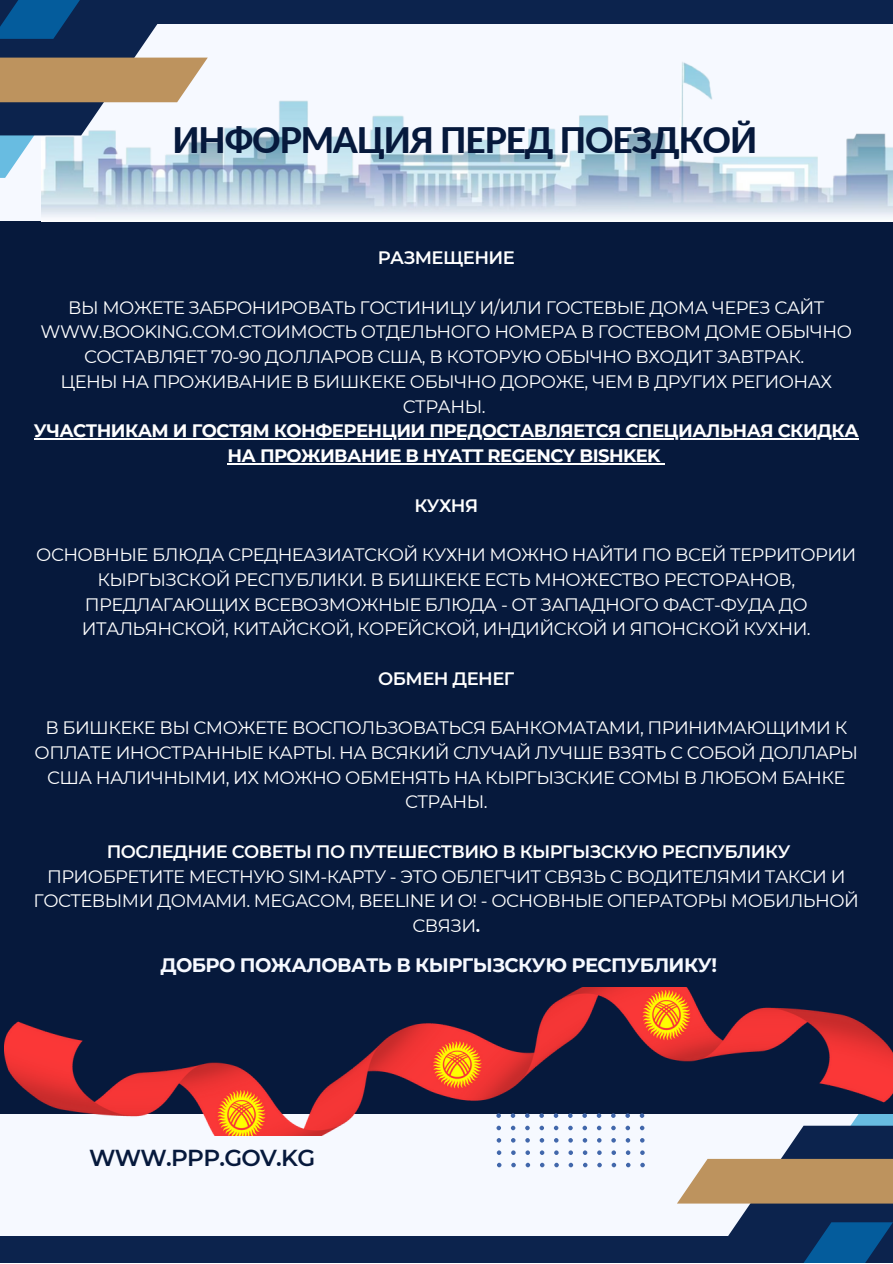
<style>
.page{position:relative;width:893px;height:1264px;background:#fff}
.page>*{position:absolute;margin:0;border:0;box-sizing:border-box;transform-origin:0 0}
.t1{font:800 35.1px "Lato";letter-spacing:-.03em;color:#06193c}
.t2{font:600 23.1px "Montserrat";letter-spacing:-.03em;color:#06193c}
.t3{font:700 19.5px "Montserrat";letter-spacing:-.03em;color:#f6f9ff}
.t4{font:18px/24.8px "Montserrat";letter-spacing:-.03em;color:#fff;text-align:center}
.t5{font:700 18px/24.8px "Montserrat";letter-spacing:-.03em;color:#fff;text-align:center}
.t6{font:600 18px "Montserrat";letter-spacing:-.03em;color:#fff}
.s1{font-weight:600}
</style>
<div class="page">
<div style="left:0;top:0;width:892px;height:1262px;background:#f6f9ff"></div>
<svg style="left:0;top:0;width:208px;height:178px"></svg>
<div style="left:139px;top:0;width:753px;height:24px;background:#0c234d"></div>
<svg style="left:677px;top:1135px;width:215px;height:127px"></svg>
<div style="left:0;top:1235px;width:745px;height:27px;background:#0c234d"></div>
<div style="left:0;top:221px;width:892px;height:892px;background:#06193c"></div>
<svg style="left:496px;top:1138px;width:5px;height:4px"></svg>
<svg style="left:496px;top:1150px;width:5px;height:4px"></svg>
<svg style="left:497px;top:1162px;width:4px;height:5px"></svg>
<svg style="left:511px;top:1138px;width:4px;height:4px"></svg>
<svg style="left:525px;top:1138px;width:5px;height:4px"></svg>
<svg style="left:539px;top:1138px;width:5px;height:4px"></svg>
<svg style="left:554px;top:1138px;width:4px;height:4px"></svg>
<svg style="left:568px;top:1138px;width:5px;height:4px"></svg>
<svg style="left:582px;top:1138px;width:5px;height:4px"></svg>
<svg style="left:597px;top:1138px;width:4px;height:4px"></svg>
<svg style="left:611px;top:1138px;width:5px;height:4px"></svg>
<svg style="left:625px;top:1138px;width:5px;height:4px"></svg>
<svg style="left:640px;top:1138px;width:4px;height:4px"></svg>
<svg style="left:511px;top:1150px;width:4px;height:4px"></svg>
<svg style="left:525px;top:1150px;width:5px;height:4px"></svg>
<svg style="left:539px;top:1150px;width:5px;height:4px"></svg>
<svg style="left:554px;top:1150px;width:4px;height:4px"></svg>
<svg style="left:568px;top:1150px;width:5px;height:4px"></svg>
<svg style="left:582px;top:1150px;width:5px;height:4px"></svg>
<svg style="left:597px;top:1150px;width:4px;height:4px"></svg>
<svg style="left:611px;top:1150px;width:5px;height:4px"></svg>
<svg style="left:625px;top:1150px;width:5px;height:4px"></svg>
<svg style="left:640px;top:1150px;width:4px;height:4px"></svg>
<svg style="left:511px;top:1162px;width:4px;height:5px"></svg>
<svg style="left:525px;top:1162px;width:5px;height:5px"></svg>
<svg style="left:540px;top:1162px;width:4px;height:5px"></svg>
<svg style="left:554px;top:1162px;width:4px;height:5px"></svg>
<svg style="left:568px;top:1162px;width:5px;height:5px"></svg>
<svg style="left:583px;top:1162px;width:4px;height:5px"></svg>
<svg style="left:597px;top:1162px;width:4px;height:5px"></svg>
<svg style="left:611px;top:1162px;width:5px;height:5px"></svg>
<svg style="left:626px;top:1162px;width:4px;height:5px"></svg>
<svg style="left:640px;top:1162px;width:4px;height:5px"></svg>
<img style="left:42px;top:61px;width:850px;height:154px">
<hr style="left:34px;top:438px;width:824px;height:1px;background:#fff">
<hr style="left:227px;top:463px;width:433px;height:1px;background:#fff">
<img style="left:4px;top:987px;width:888px;height:148px">
<p class="t1" style="left:172px;top:119px;width:586px">ИНФОРМАЦИЯ ПЕРЕД ПОЕЗДКОЙ</p>
<p class="t6" style="left:378px;top:247px;width:138px">РАЗМЕЩЕНИЕ</p>
<p class="t4" style="left:41px;top:295px;width:813px">ВЫ МОЖЕТЕ ЗАБРОНИРОВАТЬ ГОСТИНИЦУ И/ИЛИ ГОСТЕВЫЕ ДОМА ЧЕРЕЗ САЙТ<br>WWW.BOOKING.COM.СТОИМОСТЬ ОТДЕЛЬНОГО НОМЕРА В ГОСТЕВОМ ДОМЕ ОБЫЧНО<br>СОСТАВЛЯЕТ 70-90 ДОЛЛАРОВ США, В КОТОРУЮ ОБЫЧНО ВХОДИТ ЗАВТРАК.</p>
<p class="t4" style="left:60px;top:369px;width:773px">ЦЕНЫ НА ПРОЖИВАНИЕ В БИШКЕКЕ ОБЫЧНО ДОРОЖЕ, ЧЕМ В ДРУГИХ РЕГИОНАХ<br>СТРАНЫ.</p>
<p class="t5" style="left:34px;top:418px;width:826px">УЧАСТНИКАМ И ГОСТЯМ КОНФЕРЕНЦИИ ПРЕДОСТАВЛЯЕТСЯ СПЕЦИАЛЬНАЯ СКИДКА<br>НА ПРОЖИВАНИЕ В HYATT REGENCY BISHKEK</p>
<p class="t6" style="left:414px;top:494px;width:65px">КУХНЯ</p>
<p class="t4" style="left:36px;top:542px;width:821px">ОСНОВНЫЕ БЛЮДА СРЕДНЕАЗИАТСКОЙ КУХНИ МОЖНО НАЙТИ ПО ВСЕЙ ТЕРРИТОРИИ КЫРГЫЗСКОЙ РЕСПУБЛИКИ. В БИШКЕКЕ ЕСТЬ МНОЖЕСТВО РЕСТОРАНОВ, ПРЕДЛАГАЮЩИХ ВСЕВОЗМОЖНЫЕ БЛЮДА - ОТ ЗАПАДНОГО ФАСТ-ФУДА ДО ИТАЛЬЯНСКОЙ, КИТАЙСКОЙ, КОРЕЙСКОЙ, ИНДИЙСКОЙ И ЯПОНСКОЙ КУХНИ.</p>
<p class="t6" style="left:378px;top:667px;width:138px">ОБМЕН ДЕНЕГ</p>
<p class="t4" style="left:35px;top:715px;width:824px">В БИШКЕКЕ ВЫ СМОЖЕТЕ ВОСПОЛЬЗОВАТЬСЯ БАНКОМАТАМИ, ПРИНИМАЮЩИМИ К ОПЛАТЕ ИНОСТРАННЫЕ КАРТЫ. НА ВСЯКИЙ СЛУЧАЙ ЛУЧШЕ ВЗЯТЬ С СОБОЙ ДОЛЛАРЫ США НАЛИЧНЫМИ, ИХ МОЖНО ОБМЕНЯТЬ НА КЫРГЫЗСКИЕ СОМЫ В ЛЮБОМ БАНКЕ СТРАНЫ.</p>
<p class="t6" style="left:107px;top:840px;width:685px">ПОСЛЕДНИЕ СОВЕТЫ ПО ПУТЕШЕСТВИЮ В КЫРГЫЗСКУЮ РЕСПУБЛИКУ</p>
<p class="t4" style="left:34px;top:863px;width:826px">ПРИОБРЕТИТЕ МЕСТНУЮ SIM-КАРТУ - ЭТО ОБЛЕГЧИТ СВЯЗЬ С ВОДИТЕЛЯМИ ТАКСИ И<br>ГОСТЕВЫМИ ДОМАМИ. MEGACOM, BEELINE И O! - ОСНОВНЫЕ ОПЕРАТОРЫ МОБИЛЬНОЙ<br>СВЯЗИ<span class="s1">.</span></p>
<p class="t3" style="left:160px;top:953px;width:558px">ДОБРО ПОЖАЛОВАТЬ В КЫРГЫЗСКУЮ РЕСПУБЛИКУ!</p>
<p class="t2" style="left:89px;top:1143px;width:227px">WWW.PPP.GOV.KG</p>
</div>
